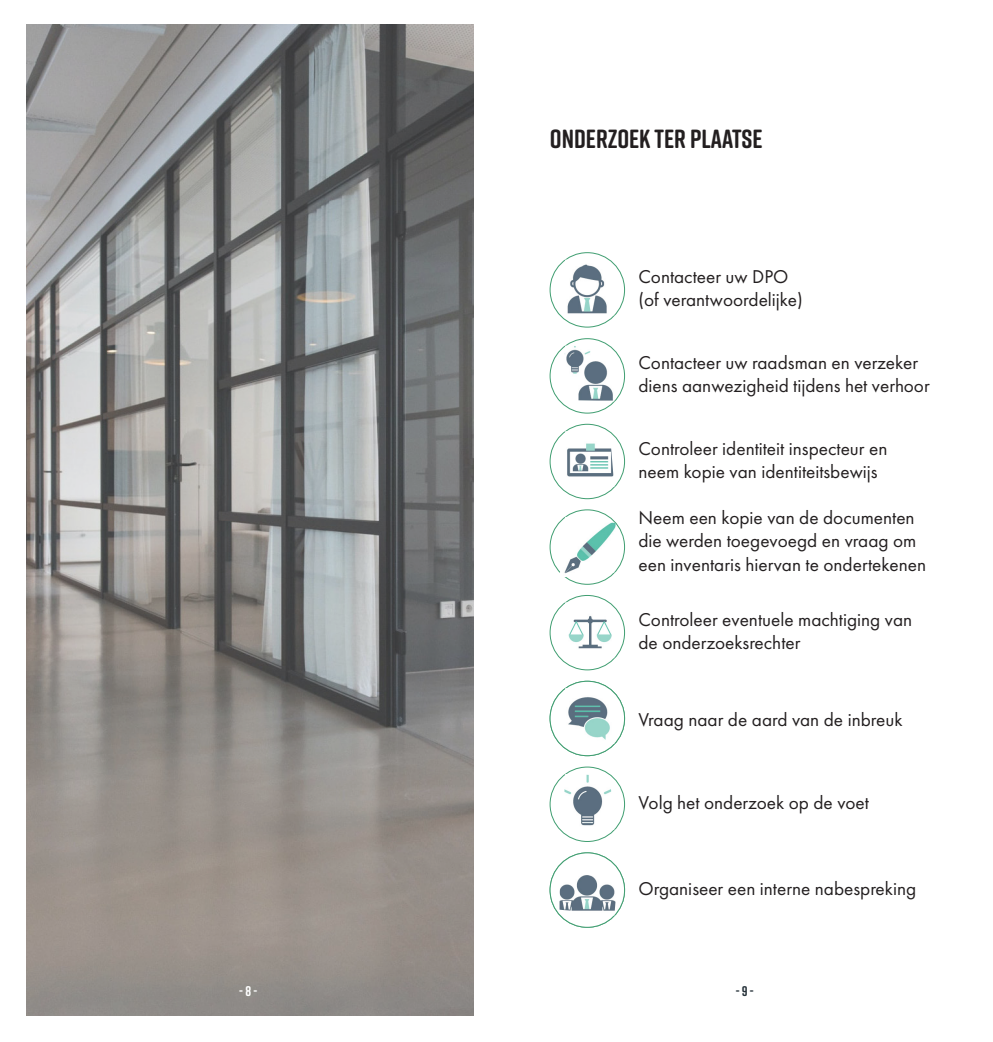
<style>
.page{position:relative;width:993px;height:1042px;background:#fff}
.page>*{position:absolute;margin:0;border:0;box-sizing:border-box;transform-origin:0 0}
.t1{font:700 26.25px "Rift Soft";color:#231f20}
.t2{font:19.25px/23.1px "Futura PT";color:#231f20}
.t3{font:700 14px "Rift Soft";color:#fff}
.t4{font:700 14px "Rift Soft";color:#26323a}
</style>
<div class="page">
<div style="left:549px;top:252px;width:75px;height:75px;border:1px solid #409e71;border-radius:50%"></div>
<img style="left:562px;top:260px;width:52px;height:55px">
<div style="left:549px;top:338px;width:75px;height:75px;border:1px solid #409e71;border-radius:50%"></div>
<img style="left:562px;top:345px;width:52px;height:56px">
<div style="left:549px;top:424px;width:75px;height:75px;border:1px solid #409e71;border-radius:50%"></div>
<img style="left:562px;top:431px;width:52px;height:56px">
<div style="left:549px;top:595px;width:75px;height:75px;border:1px solid #409e71;border-radius:50%"></div>
<img style="left:562px;top:602px;width:52px;height:56px">
<div style="left:549px;top:767px;width:75px;height:74px;border:1px solid #409e71;border-radius:50%"></div>
<img style="left:562px;top:774px;width:52px;height:56px">
<svg style="left:550px;top:681px;width:74px;height:75px"></svg>
<div style="left:549px;top:681px;width:75px;height:75px;border:1px solid #409e71;border-radius:50%"></div>
<div style="left:549px;top:852px;width:75px;height:75px;border:1px solid #409e71;border-radius:50%"></div>
<img style="left:559px;top:875px;width:58px;height:40px">
<div style="left:549px;top:510px;width:75px;height:74px;border:1px solid #409e71;border-radius:50%"></div>
<img style="left:559px;top:517px;width:56px;height:61px">
<img style="left:26px;top:25px;width:447px;height:991px">
<p class="t1" style="left:549px;top:120px;width:214px">ONDERZOEK TER PLAATSE</p>
<p class="t2" style="left:638px;top:265px;width:151px">Contacteer uw DPO</p>
<p class="t2" style="left:638px;top:288px;width:166px">(of verantwoordelijke)</p>
<p class="t2" style="left:638px;top:351px;width:292px">Contacteer uw raadsman en verzeker diens aanwezigheid tijdens het verhoor</p>
<p class="t2" style="left:638px;top:437px;width:250px">Controleer identiteit inspecteur en neem kopie van identiteitsbewijs</p>
<p class="t2" style="left:638px;top:506px;width:289px">Neem een kopie van de documenten die werden toegevoegd en vraag om een inventaris hiervan te ondertekenen</p>
<p class="t2" style="left:638px;top:608px;width:275px">Controleer eventuele machtiging van de onderzoeksrechter</p>
<p class="t2" style="left:638px;top:707px;width:265px">Vraag naar de aard van de inbreuk</p>
<p class="t2" style="left:638px;top:790px;width:232px">Volg het onderzoek op de voet</p>
<p class="t2" style="left:638px;top:876px;width:279px">Organiseer een interne nabespreking</p>
<p class="t3" style="left:239px;top:981px;width:20px">- 6 -</p>
<p class="t3" style="left:245px;top:981px;width:7px">8</p>
<p class="t4" style="left:735px;top:981px;width:20px">- 9 -</p>
</div>
